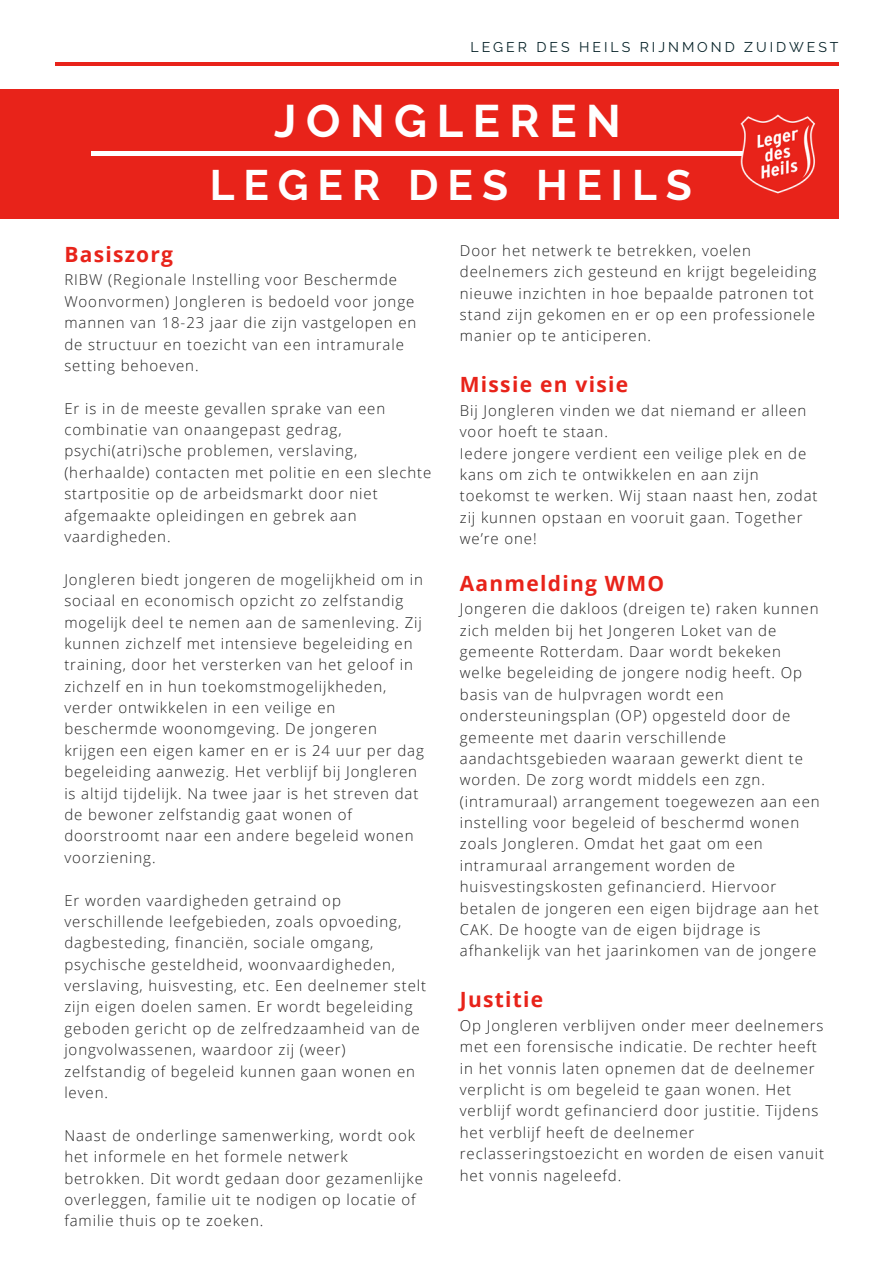
<style>
.page{position:relative;width:893px;height:1264px;background:#fff}
.page>*{position:absolute;margin:0;border:0;box-sizing:border-box;transform-origin:0 0}
.t1{font:700 45.45px "Raleway";letter-spacing:.21em;color:#fff}
.t2{font:700 42.45px "Raleway";letter-spacing:.21em;color:#fff}
.t3{font:700 21px "Open Sans";letter-spacing:.06em;color:#e8231a}
.t4{font:300 15px/21.3px "Open Sans";letter-spacing:.06em;color:#222}
.t5{font:14.1px "Raleway";letter-spacing:.21em;color:#072329}
</style>
<div class="page">
<hr style="left:55px;top:62px;width:783px;height:4px;background:#e8231a">
<div style="left:0;top:89px;width:838px;height:130px;background:#e8231a"></div>
<hr style="left:91px;top:152px;width:713px;height:3px;background:#fff">
<img style="left:718px;top:114px;width:98px;height:80px">
<p class="t5" style="left:470px;top:39px;width:369px">LEGER DES HEILS RIJNMOND ZUIDWEST</p>
<p class="t1" style="left:274px;top:94px;width:348px">JONGLEREN</p>
<p class="t2" style="left:210px;top:160px;width:483px">LEGER DES HEILS</p>
<p class="t3" style="left:64px;top:239px;width:110px">Basiszorg</p>
<p class="t4" style="left:64px;top:269px;width:353px">RIBW (Regionale Instelling voor Beschermde Woonvormen) Jongleren is bedoeld voor jonge mannen van 18-23 jaar die zijn vastgelopen en de structuur en toezicht van een intramurale setting behoeven.</p>
<p class="t4" style="left:64px;top:397px;width:368px">Er is in de meeste gevallen sprake van een combinatie van onaangepast gedrag, psychi(atri)sche problemen, verslaving, (herhaalde) contacten met politie en een slechte startpositie op de arbeidsmarkt door niet afgemaakte opleidingen en gebrek aan vaardigheden.</p>
<p class="t4" style="left:64px;top:568px;width:361px">Jongleren biedt jongeren de mogelijkheid om in sociaal en economisch opzicht zo zelfstandig mogelijk deel te nemen aan de samenleving. Zij kunnen zichzelf met intensieve begeleiding en training, door het versterken van het geloof in zichzelf en in hun toekomstmogelijkheden, verder ontwikkelen in een veilige en beschermde woonomgeving. De jongeren krijgen een eigen kamer en er is 24 uur per dag begeleiding aanwezig. Het verblijf bij Jongleren is altijd tijdelijk. Na twee jaar is het streven dat de bewoner zelfstandig gaat wonen of doorstroomt naar een andere begeleid wonen voorziening.</p>
<p class="t4" style="left:64px;top:889px;width:278px">Er worden vaardigheden getraind op</p>
<p class="t4" style="left:64px;top:910px;width:338px">verschillende leefgebieden, zoals opvoeding, dagbesteding, financiën, sociale omgang,</p>
<p class="t4" style="left:64px;top:953px;width:332px">psychische gesteldheid, woonvaardigheden,</p>
<p class="t4" style="left:64px;top:974px;width:363px">verslaving, huisvesting, etc. Een deelnemer stelt zijn eigen doelen samen. Er wordt begeleiding geboden gericht op de zelfredzaamheid van de jongvolwassenen, waardoor zij (weer) zelfstandig of begeleid kunnen gaan wonen en leven.</p>
<p class="t4" style="left:64px;top:1124px;width:352px">Naast de onderlinge samenwerking, wordt ook het informele en het formele netwerk</p>
<p class="t4" style="left:64px;top:1166px;width:360px">betrokken. Dit wordt gedaan door gezamenlijke</p>
<p class="t4" style="left:64px;top:1188px;width:353px">overleggen, familie uit te nodigen op locatie of familie thuis op te zoeken.</p>
<p class="t4" style="left:460px;top:239px;width:358px">Door het netwerk te betrekken, voelen deelnemers zich gesteund en krijgt begeleiding nieuwe inzichten in hoe bepaalde patronen tot stand zijn gekomen en er op een professionele manier op te anticiperen.</p>
<p class="t3" style="left:460px;top:370px;width:170px">Missie en visie</p>
<p class="t4" style="left:460px;top:399px;width:348px">Bij Jongleren vinden we dat niemand er alleen voor hoeft te staan.</p>
<p class="t4" style="left:460px;top:442px;width:348px">Iedere jongere verdient een veilige plek en de kans om zich te ontwikkelen en aan zijn</p>
<p class="t4" style="left:460px;top:485px;width:359px">toekomst te werken. Wij staan naast hen, zodat zij kunnen opstaan en vooruit gaan. Together we’re one!</p>
<p class="t3" style="left:460px;top:568px;width:206px">Aanmelding WMO</p>
<p class="t4" style="left:460px;top:597px;width:361px">Jongeren die dakloos (dreigen te) raken kunnen zich melden bij het Jongeren Loket van de gemeente Rotterdam. Daar wordt bekeken welke begeleiding de jongere nodig heeft. Op basis van de hulpvragen wordt een ondersteuningsplan (OP) opgesteld door de gemeente met daarin verschillende aandachtsgebieden waaraan gewerkt dient te worden. De zorg wordt middels een zgn. (intramuraal) arrangement toegewezen aan een instelling voor begeleid of beschermd wonen zoals Jongleren. Omdat het gaat om een intramuraal arrangement worden de huisvestingskosten gefinancierd. Hiervoor betalen de jongeren een eigen bijdrage aan het CAK. De hoogte van de eigen bijdrage is afhankelijk van het jaarinkomen van de jongere</p>
<p class="t3" style="left:460px;top:984px;width:85px">Justitie</p>
<p class="t4" style="left:460px;top:1014px;width:366px">Op Jongleren verblijven onder meer deelnemers met een forensische indicatie. De rechter heeft in het vonnis laten opnemen dat de deelnemer verplicht is om begeleid te gaan wonen. Het verblijf wordt gefinancierd door justitie. Tijdens het verblijf heeft de deelnemer reclasseringstoezicht en worden de eisen vanuit het vonnis nageleefd.</p>
</div>
